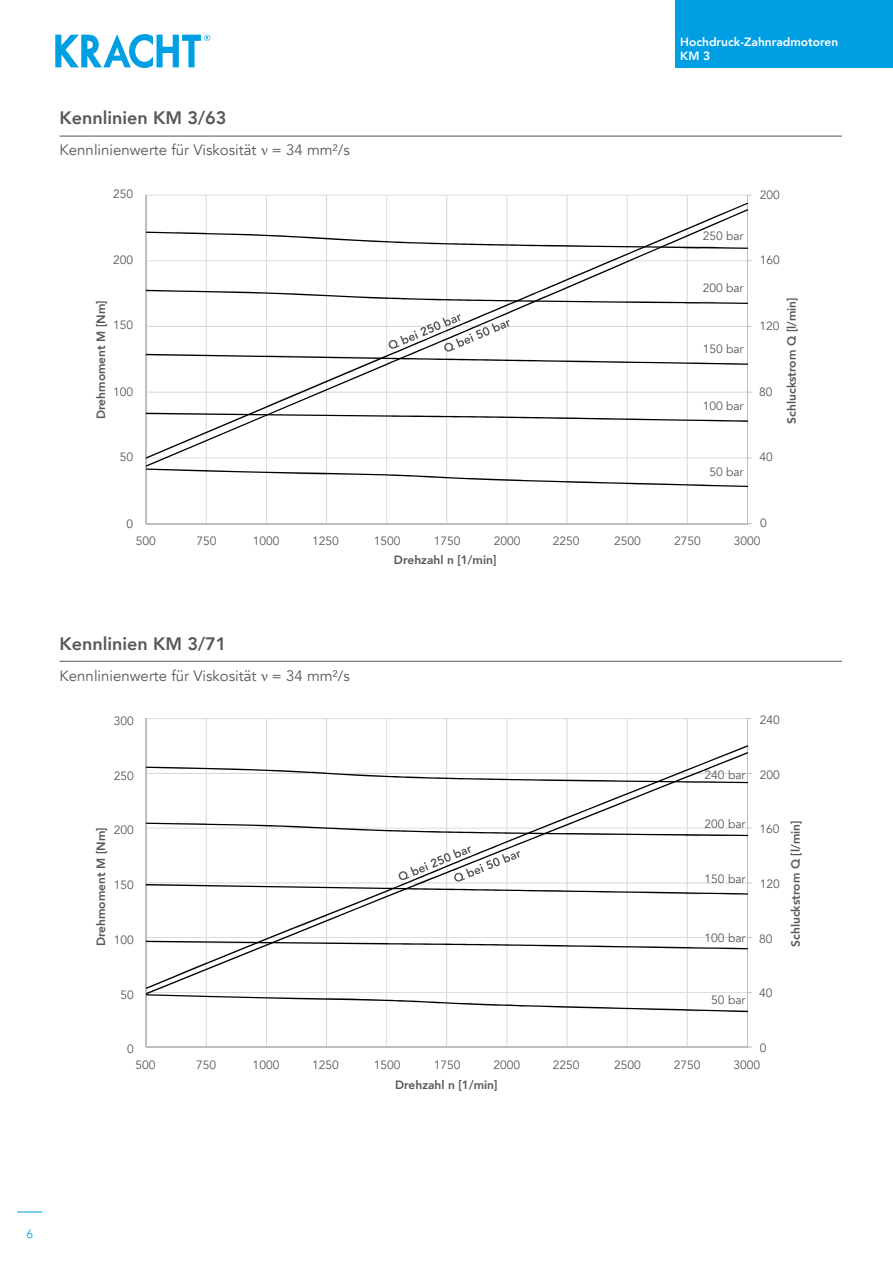
<style>
.page{position:relative;width:893px;height:1263px;background:#fff}
.page>*{position:absolute;margin:0;border:0;box-sizing:border-box;transform-origin:0 0}
.t1{font:800 18px "Avenir";color:#575756}
.t2{font:15px "Avenir";color:#575756}
.t3{font:12px "Avenir";color:#575756}
.t4{font:800 12px "Avenir";color:#575756}
.t5{font:800 12px/14.4px "Avenir";color:#fff}
.t6{font:12px "Avenir";color:#009fe3}
.s1{font-family:"Minion Pro"}
</style>
<div class="page">
<svg style="left:55px;top:34px;width:155px;height:34px"></svg>
<svg style="left:17px;top:1211px;width:26px;height:1px"></svg>
<div style="left:676px;top:0;width:217px;height:68px;background:#009fe3"></div>
<hr style="left:60px;top:136px;width:782px;height:1px;background:#575756">
<hr style="left:60px;top:661px;width:782px;height:1px;background:#575756">
<hr style="left:146px;top:195px;width:601px;height:1px;background:#d9d9d9">
<hr style="left:687px;top:195px;width:1px;height:329px;background:#d9d9d9">
<hr style="left:627px;top:195px;width:1px;height:329px;background:#d9d9d9">
<hr style="left:566px;top:195px;width:1px;height:329px;background:#d9d9d9">
<hr style="left:506px;top:195px;width:1px;height:329px;background:#d9d9d9">
<hr style="left:446px;top:195px;width:1px;height:329px;background:#d9d9d9">
<hr style="left:386px;top:195px;width:1px;height:329px;background:#d9d9d9">
<hr style="left:326px;top:195px;width:1px;height:329px;background:#d9d9d9">
<hr style="left:266px;top:195px;width:1px;height:329px;background:#d9d9d9">
<hr style="left:206px;top:195px;width:1px;height:329px;background:#d9d9d9">
<hr style="left:747px;top:195px;width:1px;height:329px;background:#bfbebe">
<hr style="left:146px;top:195px;width:1px;height:329px;background:#bfbebe">
<hr style="left:146px;top:523px;width:601px;height:1px;background:#bfbebe">
<svg style="left:146px;top:468px;width:602px;height:19px"></svg>
<svg style="left:146px;top:203px;width:602px;height:256px"></svg>
<hr style="left:146px;top:718px;width:601px;height:1px;background:#d9d9d9">
<hr style="left:687px;top:718px;width:1px;height:329px;background:#d9d9d9">
<hr style="left:627px;top:718px;width:1px;height:329px;background:#d9d9d9">
<hr style="left:566px;top:718px;width:1px;height:329px;background:#d9d9d9">
<hr style="left:506px;top:718px;width:1px;height:329px;background:#d9d9d9">
<hr style="left:446px;top:718px;width:1px;height:329px;background:#d9d9d9">
<hr style="left:386px;top:718px;width:1px;height:329px;background:#d9d9d9">
<hr style="left:326px;top:718px;width:1px;height:329px;background:#d9d9d9">
<hr style="left:266px;top:718px;width:1px;height:329px;background:#d9d9d9">
<hr style="left:206px;top:718px;width:1px;height:329px;background:#d9d9d9">
<hr style="left:747px;top:718px;width:1px;height:329px;background:#bfbebe">
<hr style="left:146px;top:718px;width:1px;height:329px;background:#bfbebe">
<hr style="left:146px;top:1046px;width:601px;height:1px;background:#bfbebe">
<svg style="left:146px;top:992px;width:606px;height:20px"></svg>
<svg style="left:146px;top:989px;width:602px;height:5px"></svg>
<svg style="left:146px;top:745px;width:602px;height:244px"></svg>
<svg style="left:146px;top:846px;width:606px;height:48px"></svg>
<svg style="left:146px;top:314px;width:606px;height:51px"></svg>
<p class="t5" style="left:680px;top:35px;width:160px">Hochdruck-Zahnradmotoren<br>KM 3</p>
<h1 class="t1" style="left:60px;top:104px;width:169px">Kennlinien KM 3/63</h1>
<p class="t2" style="left:60px;top:141px;width:292px">Kennlinienwerte für Viskosität <span class="s1">ν</span> = 34 mm²/s</p>
<p class="t3" style="left:113px;top:187px;width:22px">250</p>
<p class="t3" style="left:760px;top:188px;width:22px">200</p>
<p class="t3" style="left:703px;top:229px;width:42px">250 bar</p>
<p class="t3" style="left:113px;top:253px;width:22px">200</p>
<p class="t3" style="left:760px;top:253px;width:22px">160</p>
<p class="t3" style="left:703px;top:280px;width:42px">200 bar</p>
<p class="t4" style="left:92px;top:419px;width:120px;rotate:-90deg">Drehmoment M [Nm]</p>
<p class="t3" style="left:113px;top:318px;width:22px">150</p>
<p class="t3" style="left:113px;top:385px;width:22px">100</p>
<p class="t3" style="left:703px;top:341px;width:42px">150 bar</p>
<p class="t3" style="left:703px;top:399px;width:42px">100 bar</p>
<p class="t4" style="left:782px;top:424px;width:128px;rotate:-90deg">Schluckstrom Q [l/min]</p>
<p class="t3" style="left:759px;top:319px;width:22px">120</p>
<p class="t3" style="left:759px;top:385px;width:15px">80</p>
<p class="t3" style="left:120px;top:450px;width:15px">50</p>
<p class="t3" style="left:759px;top:450px;width:15px">40</p>
<p class="t3" style="left:709px;top:465px;width:36px">50 bar</p>
<p class="t3" style="left:126px;top:516px;width:8px">0</p>
<p class="t3" style="left:760px;top:516px;width:8px">0</p>
<p class="t3" style="left:136px;top:534px;width:22px">500</p>
<p class="t3" style="left:196px;top:534px;width:22px">750</p>
<p class="t3" style="left:253px;top:534px;width:28px">1000</p>
<p class="t3" style="left:312px;top:534px;width:28px">1250</p>
<p class="t3" style="left:374px;top:534px;width:28px">1500</p>
<p class="t3" style="left:434px;top:534px;width:28px">1750</p>
<p class="t3" style="left:494px;top:534px;width:28px">2000</p>
<p class="t3" style="left:553px;top:534px;width:28px">2250</p>
<p class="t3" style="left:614px;top:534px;width:28px">2500</p>
<p class="t3" style="left:674px;top:534px;width:28px">2750</p>
<p class="t3" style="left:734px;top:534px;width:28px">3000</p>
<h1 class="t1" style="left:60px;top:629px;width:169px">Kennlinien KM 3/71</h1>
<p class="t2" style="left:60px;top:666px;width:292px">Kennlinienwerte für Viskosität <span class="s1">ν</span> = 34 mm²/s</p>
<p class="t3" style="left:114px;top:714px;width:22px">300</p>
<p class="t4" style="left:394px;top:550px;width:104px">Drehzahl n [1/min]</p>
<p class="t3" style="left:760px;top:713px;width:22px">240</p>
<p class="t3" style="left:760px;top:767px;width:22px">200</p>
<p class="t3" style="left:705px;top:768px;width:42px">240 bar</p>
<p class="t3" style="left:705px;top:817px;width:42px">200 bar</p>
<p class="t3" style="left:114px;top:768px;width:22px">250</p>
<p class="t4" style="left:91px;top:946px;width:120px;rotate:-90deg">Drehmoment M [Nm]</p>
<p class="t4" style="left:786px;top:947px;width:128px;rotate:-90deg">Schluckstrom Q [l/min]</p>
<p class="t3" style="left:759px;top:822px;width:22px">160</p>
<p class="t3" style="left:114px;top:822px;width:22px">200</p>
<p class="t3" style="left:705px;top:872px;width:42px">150 bar</p>
<p class="t3" style="left:760px;top:876px;width:22px">120</p>
<p class="t3" style="left:114px;top:877px;width:22px">150</p>
<p class="t3" style="left:705px;top:931px;width:42px">100 bar</p>
<p class="t3" style="left:759px;top:931px;width:15px">80</p>
<p class="t3" style="left:114px;top:932px;width:22px">100</p>
<p class="t3" style="left:121px;top:988px;width:15px">50</p>
<p class="t3" style="left:127px;top:1042px;width:8px">0</p>
<p class="t3" style="left:711px;top:992px;width:36px">50 bar</p>
<p class="t3" style="left:759px;top:986px;width:15px">40</p>
<p class="t3" style="left:760px;top:1041px;width:8px">0</p>
<p class="t3" style="left:136px;top:1058px;width:22px">500</p>
<p class="t3" style="left:196px;top:1058px;width:22px">750</p>
<p class="t3" style="left:253px;top:1058px;width:28px">1000</p>
<p class="t3" style="left:312px;top:1058px;width:28px">1250</p>
<p class="t3" style="left:374px;top:1058px;width:28px">1500</p>
<p class="t3" style="left:434px;top:1058px;width:28px">1750</p>
<p class="t3" style="left:494px;top:1058px;width:28px">2000</p>
<p class="t3" style="left:553px;top:1058px;width:28px">2250</p>
<p class="t3" style="left:614px;top:1058px;width:28px">2500</p>
<p class="t3" style="left:674px;top:1058px;width:28px">2750</p>
<p class="t3" style="left:734px;top:1058px;width:28px">3000</p>
<p class="t4" style="left:395px;top:1076px;width:104px">Drehzahl n [1/min]</p>
<p class="t6" style="left:26px;top:1227px;width:8px">6</p>
</div>
